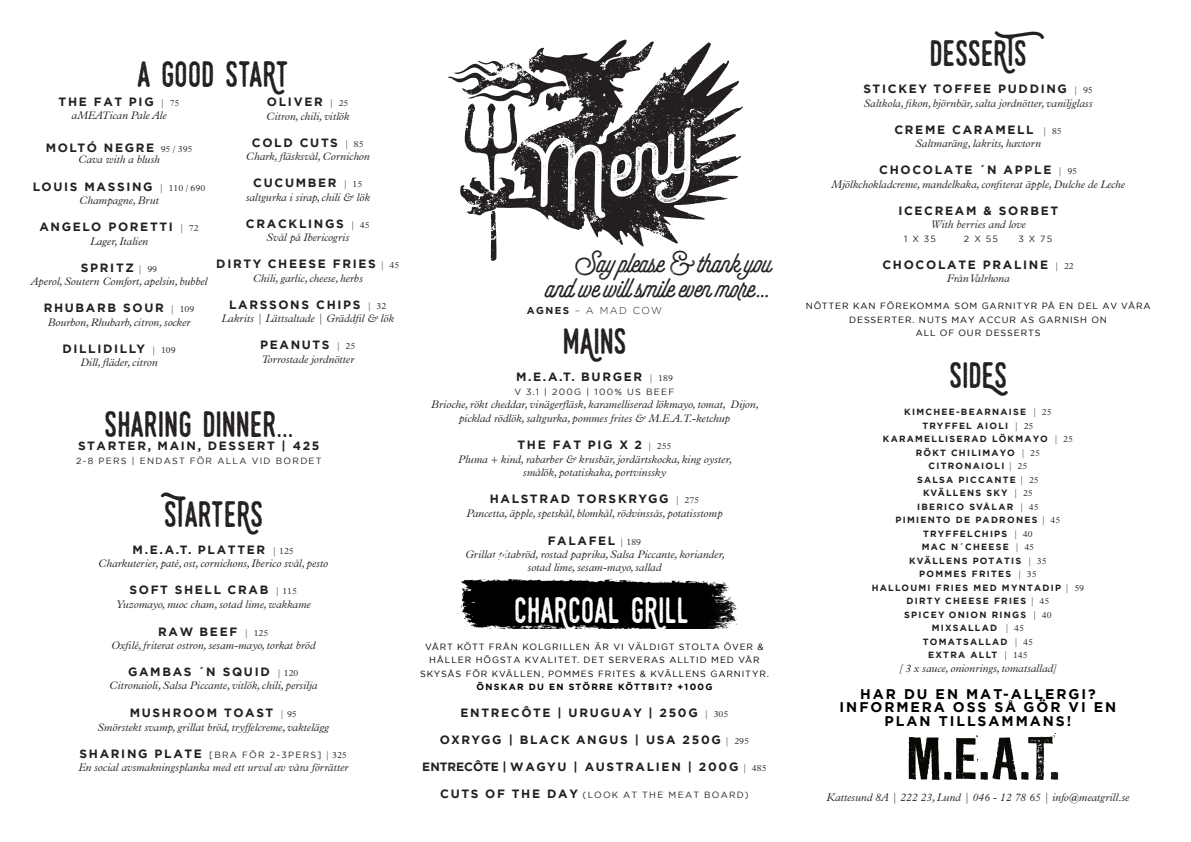
<style>
.page{position:relative;width:1191px;height:842px;background:#fff}
.page>*{position:absolute;margin:0;border:0;box-sizing:border-box;transform-origin:0 0}
.t1{font:35.5px "Monthoers Vintage 2.0";color:#231f20}
.t2{font:35.5px "Monthoers Vintage 2.0";color:#fff}
.t3{font:35.5px "Monthoers Vintage 2.0";letter-spacing:-.03em;color:#231f20}
.t4{font:31px "Selfie Printed";color:#231f20}
.t5{font:700 14px/13.5px "Gotham";letter-spacing:.14em;color:#000001;text-align:center}
.t6{font:700 12px "Gotham";letter-spacing:.14em;color:#231f20}
.t7{font:italic 300 11px/13.2px "Plantin Std";color:#231f20;text-align:center}
.t8{font:300 10px "Gotham";letter-spacing:.14em;color:#231f20}
.t9{font:700 9px/13.5px "Gotham";letter-spacing:.14em;color:#231f20;text-align:center}
.t10{font:9px/13.5px "Gotham";letter-spacing:.1em;color:#000001;text-align:center}
.t11{font:9px "Gotham";letter-spacing:.14em;color:#231f20}
.t12{font:700 9px "Gotham";letter-spacing:.14em;color:#000001}
.s1{font-family:"Plantin Std";font-weight:300;font-size:9px}
.s2{font-weight:700;font-size:12px}
.s3{font-family:"Plantin Std";font-weight:300}
.s4{font-weight:700}
</style>
<div class="page">
<img style="left:458px;top:579px;width:279px;height:49px">
<img style="left:908px;top:733px;width:151px;height:47px">
<svg style="left:529px;top:40px;width:214px;height:162px"></svg>
<svg style="left:448px;top:59px;width:262px;height:202px"></svg>
<svg style="left:477px;top:578px;width:35px;height:5px"></svg>
<p class="t1" style="left:137px;top:54px;width:153px">A GOOD START</p>
<p class="t6" style="left:267px;top:94px;width:83px">OLIVER <span class="s1">| 25</span></p>
<p class="t7" style="left:266px;top:110px;width:85px">Citron, chili, vitlök</p>
<p class="t6" style="left:252px;top:135px;width:113px">COLD CUTS <span class="s1">| 85</span></p>
<p class="t7" style="left:246px;top:150px;width:125px">Chark, fläsksvål, Cornichon</p>
<p class="t6" style="left:253px;top:175px;width:111px">CUCUMBER <span class="s1">| 15</span></p>
<p class="t7" style="left:246px;top:191px;width:126px">saltgurka i sirap, chili &amp; lök</p>
<p class="t6" style="left:246px;top:216px;width:125px">CRACKLINGS <span class="s1">| 45</span></p>
<p class="t7" style="left:266px;top:231px;width:84px">Svål på Ibericogris</p>
<p class="t6" style="left:216px;top:256px;width:184px">DIRTY CHEESE FRIES <span class="s1">| 45</span></p>
<p class="t7" style="left:253px;top:272px;width:112px">Chili, garlic, cheese, herbs</p>
<p class="t6" style="left:229px;top:297px;width:159px">LARSSONS CHIPS <span class="s1">| 32</span></p>
<p class="t7" style="left:221px;top:312px;width:174px">Lakrits | Lättsaltade | Gräddfil &amp; lök</p>
<p class="t6" style="left:260px;top:337px;width:97px">PEANUTS <span class="s1">| 25</span></p>
<p class="t7" style="left:261px;top:353px;width:94px">Torrostade jordnötter</p>
<p class="t6" style="left:59px;top:94px;width:122px">THE FAT PIG <span class="s1">| 75</span></p>
<p class="t7" style="left:72px;top:109px;width:96px">aMEATican Pale Ale</p>
<p class="t6" style="left:46px;top:140px;width:148px">MOLTÓ NEGRE <span class="s1">95 / 395</span></p>
<p class="t7" style="left:78px;top:153px;width:83px">Cava with a blush</p>
<p class="t6" style="left:33px;top:178px;width:174px">LOUIS MASSING <span class="s1">| 110 / 690</span></p>
<p class="t7" style="left:79px;top:194px;width:81px">Champagne, Brut</p>
<p class="t6" style="left:39px;top:219px;width:161px">ANGELO PORETTI <span class="s1">| 72</span></p>
<p class="t7" style="left:90px;top:234px;width:59px">Lager, Italien</p>
<p class="t6" style="left:81px;top:259px;width:78px">SPRITZ <span class="s1">| 99</span></p>
<p class="t7" style="left:31px;top:275px;width:178px">Aperol, Soutern Comfort, apelsin, bubbel</p>
<p class="t6" style="left:44px;top:300px;width:152px">RHUBARB SOUR <span class="s1">| 109</span></p>
<p class="t7" style="left:48px;top:315px;width:144px">Bourbon, Rhubarb, citron, socker</p>
<p class="t6" style="left:62px;top:340px;width:115px">DILLIDILLY <span class="s1">| 109</span></p>
<p class="t7" style="left:80px;top:356px;width:79px">Dill, fläder, citron</p>
<p class="t1" style="left:104px;top:404px;width:191px">SHARING DINNER...</p>
<p class="t6" style="left:78px;top:438px;width:243px">STARTER, MAIN, DESSERT | 425</p>
<p class="t11" style="left:76px;top:455px;width:247px">2-8 PERS | ENDAST FÖR ALLA VID BORDET</p>
<p class="t3" style="left:164px;top:494px;width:101px">STARTERS</p>
<p class="t6" style="left:133px;top:542px;width:163px">M.E.A.T. PLATTER <span class="s1">| 125</span></p>
<p class="t7" style="left:98px;top:557px;width:231px">Charkuterier, paté, ost, cornichons, Iberico svål, pesto</p>
<p class="t6" style="left:129px;top:582px;width:169px">SOFT SHELL CRAB <span class="s1">| 115</span></p>
<p class="t7" style="left:116px;top:598px;width:196px">Yuzomayo, nuoc cham, sotad lime, wakkame</p>
<p class="t6" style="left:158px;top:624px;width:112px">RAW BEEF <span class="s1">| 125</span></p>
<p class="t7" style="left:111px;top:639px;width:206px">Oxfilé, friterat ostron, sesam-mayo, torkat bröd</p>
<p class="t6" style="left:128px;top:663px;width:172px">GAMBAS ´N SQUID <span class="s1">| 120</span></p>
<p class="t7" style="left:109px;top:679px;width:210px">Citronaioli, Salsa Piccante, vitlök, chili, persilja</p>
<p class="t6" style="left:130px;top:705px;width:168px">MUSHROOM TOAST <span class="s1">| 95</span></p>
<p class="t7" style="left:97px;top:720px;width:233px">Smörstekt svamp, grillat bröd, tryffelcreme, vaktelägg</p>
<p class="t11" style="left:80px;top:749px;width:269px"><span class="s2">SHARING PLATE</span> [BRA FÖR 2-3PERS] <span class="s3">| 325</span></p>
<p class="t7" style="left:78px;top:761px;width:271px">En social avsmakningsplanka med ett urval av våra förrätter</p>
<p class="t4" style="left:573px;top:243px;width:200px">Say please &amp; thank you</p>
<p class="t4" style="left:545px;top:268px;width:227px">and we will smile even more…</p>
<p class="t8" style="left:527px;top:304px;width:137px"><span class="s4">AGNES</span> – A MAD COW</p>
<p class="t1" style="left:562px;top:321px;width:65px">MAINS</p>
<p class="t6" style="left:516px;top:369px;width:158px">M.E.A.T. BURGER <span class="s1">| 189</span></p>
<p class="t11" style="left:514px;top:386px;width:161px">V 3.1 | 200G | 100% US BEEF</p>
<p class="t7" style="left:431px;top:398px;width:329px">Brioche, rökt cheddar, vinägerfläsk, karamelliserad lökmayo, tomat, Dijon,</p>
<p class="t7" style="left:459px;top:411px;width:273px">picklad rödlök, saltgurka, pommes frites &amp; M.E.A.T.-ketchup</p>
<p class="t6" style="left:517px;top:437px;width:155px">THE FAT PIG X 2 <span class="s1">| 255</span></p>
<p class="t7" style="left:458px;top:453px;width:275px">Pluma + kind, rabarber &amp; krusbär, jordärtskocka, king oyster, smålök, potatiskaka, portvinssky</p>
<p class="t6" style="left:490px;top:491px;width:211px">HALSTRAD TORSKRYGG <span class="s1">| 275</span></p>
<p class="t7" style="left:466px;top:507px;width:258px">Pancetta, äpple, spetskål, blomkål, rödvinssås, potatisstomp</p>
<p class="t6" style="left:548px;top:532px;width:95px">FALAFEL <span class="s1">| 189</span></p>
<p class="t7" style="left:465px;top:548px;width:261px">Grillat pitabröd, rostad paprika, Salsa Piccante, koriander, sotad lime, sesam-mayo, sallad</p>
<p class="t2" style="left:514px;top:590px;width:177px">CHARCOAL GRILL</p>
<p class="t10" style="left:420px;top:639px;width:350px">VÅRT KÖTT FRÅN KOLGRILLEN ÄR VI VÄLDIGT STOLTA ÖVER &amp;<br>HÅLLER HÖGSTA KVALITET. DET SERVERAS ALLTID MED VÅR<br>SKYSÅS FÖR KVÄLLEN, POMMES FRITES &amp; KVÄLLENS GARNITYR.</p>
<p class="t12" style="left:476px;top:681px;width:237px">ÖNSKAR DU EN STÖRRE KÖTTBIT? +100G</p>
<p class="t6" style="left:460px;top:705px;width:269px">ENTRECÔTE | URUGUAY | 250G <span class="s1">| 305</span></p>
<p class="t6" style="left:440px;top:732px;width:311px">OXRYGG | BLACK ANGUS | USA 250G <span class="s1">| 295</span></p>
<p class="t6" style="left:422px;top:759px;width:346px">ENTRECÔTE | WAGYU | AUSTRALIEN | 200G <span class="s1">| 485</span></p>
<p class="t11" style="left:440px;top:789px;width:310px"><span class="s2">CUTS OF THE DAY</span> (LOOK AT THE MEAT BOARD)</p>
<p class="t1" style="left:929px;top:33px;width:125px">DESSERTS</p>
<p class="t6" style="left:863px;top:81px;width:231px">STICKEY TOFFEE PUDDING <span class="s1">| 95</span></p>
<p class="t7" style="left:863px;top:97px;width:230px">Saltkola, fikon, björnbär, salta jordnötter, vaniljglass</p>
<p class="t6" style="left:894px;top:122px;width:169px">CREME CARAMELL <span class="s1">| 85</span></p>
<p class="t7" style="left:915px;top:137px;width:127px">Saltmaräng, lakrits, havtorn</p>
<p class="t6" style="left:879px;top:162px;width:199px">CHOCOLATE ´N APPLE <span class="s1">| 95</span></p>
<p class="t7" style="left:831px;top:178px;width:295px">Mjölkchokladcreme, mandelkaka, confiterat äpple, Dulche de Leche</p>
<p class="t6" style="left:898px;top:203px;width:161px">ICECREAM &amp; SORBET</p>
<p class="t7" style="left:930px;top:218px;width:96px">With berries and love</p>
<p class="t11" style="left:904px;top:233px;width:33px">1 X 35</p>
<p class="t11" style="left:964px;top:233px;width:36px">2 X 55</p>
<p class="t11" style="left:1018px;top:233px;width:35px">3 X 75</p>
<p class="t6" style="left:882px;top:257px;width:193px">CHOCOLATE PRALINE <span class="s1">| 22</span></p>
<p class="t7" style="left:946px;top:272px;width:64px">Från Valrhona</p>
<p class="t10" style="left:805px;top:299px;width:346px">NÖTTER KAN FÖREKOMMA SOM GARNITYR PÅ EN DEL AV VÅRA<br>DESSERTER. NUTS MAY ACCUR AS GARNISH ON</p>
<p class="t10" style="left:915px;top:326px;width:126px">ALL OF OUR DESSERTS</p>
<p class="t1" style="left:949px;top:355px;width:60px">SIDES</p>
<p class="t9" style="left:904px;top:405px;width:149px">KIMCHEE-BEARNAISE <span class="s3">| 25<br></span>TRYFFEL AIOLI <span class="s3">| 25</span></p>
<p class="t9" style="left:883px;top:432px;width:192px">KARAMELLISERAD LÖKMAYO <span class="s3">| 25</span></p>
<p class="t9" style="left:915px;top:445px;width:126px">RÖKT CHILIMAYO <span class="s3">| 25<br></span>CITRONAIOLI <span class="s3">| 25<br></span>SALSA PICCANTE <span class="s3">| 25</span></p>
<p class="t9" style="left:923px;top:486px;width:111px">KVÄLLENS SKY <span class="s3">| 25</span></p>
<p class="t9" style="left:917px;top:499px;width:123px">IBERICO SVÅLAR <span class="s3">| 45</span></p>
<p class="t9" style="left:895px;top:513px;width:166px">PIMIENTO DE PADRONES <span class="s3">| 45<br></span>TRYFFELCHIPS <span class="s3">| 40<br></span>MAC N´CHEESE <span class="s3">| 45</span></p>
<p class="t9" style="left:909px;top:553px;width:139px">KVÄLLENS POTATIS <span class="s3">| 35</span></p>
<p class="t9" style="left:871px;top:567px;width:214px">POMMES FRITES <span class="s3">| 35<br></span>HALLOUMI FRIES MED MYNTADIP <span class="s3">| 59</span></p>
<p class="t9" style="left:906px;top:594px;width:144px">DIRTY CHEESE FRIES <span class="s3">| 45</span></p>
<p class="t9" style="left:904px;top:607px;width:149px">SPICEY ONION RINGS <span class="s3">| 40</span></p>
<p class="t9" style="left:931px;top:621px;width:94px">MIXSALLAD <span class="s3">| 45</span></p>
<p class="t9" style="left:923px;top:634px;width:111px">TOMATSALLAD <span class="s3">| 45</span></p>
<p class="t9" style="left:928px;top:648px;width:101px">EXTRA ALLT <span class="s3">| 145</span></p>
<p class="t7" style="left:899px;top:661px;width:159px">[ 3 x sauce, onionrings, tomatsallad]</p>
<p class="t5" style="left:839px;top:687px;width:278px">HAR DU EN MAT-ALLERGI?<br>INFORMERA OSS SÅ GÖR VI EN<br>PLAN TILLSAMMANS!</p>
<p class="t7" style="left:826px;top:791px;width:304px">Kattesund 8A | 222 23, Lund | 046 - 12 78 65 | info@meatgrill.se</p>
</div>
